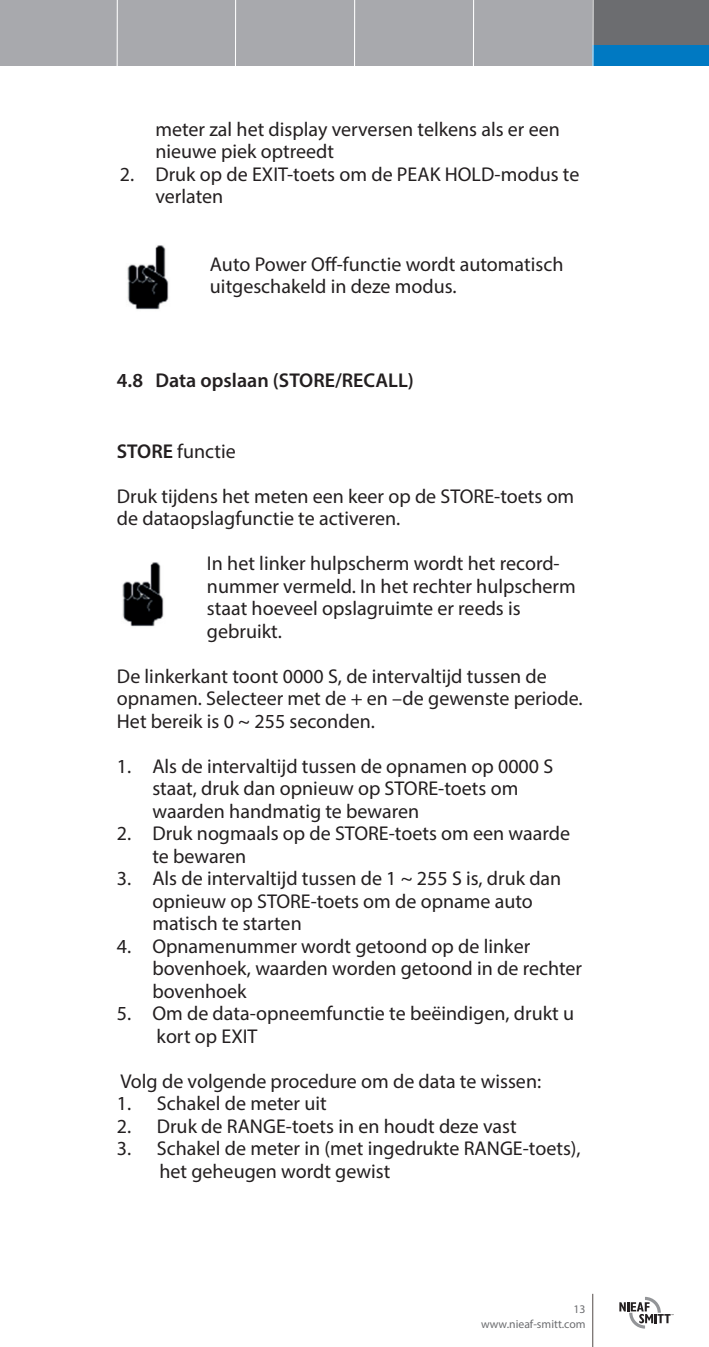
<style>
.page{position:relative;width:709px;height:1347px;background:#fff}
.page>*{position:absolute;margin:0;border:0;box-sizing:border-box;transform-origin:0 0}
.Subtitel{font:20px/22.5px "Myriad Pro";color:#231f20}
.Subtitel-2{font:600 20px "Myriad Pro";color:#231f20}
.t1{font:11.75px/15px "Myriad Pro";color:#6c6d70;text-align:right}
.s1{font-weight:600}
</style>
<div class="page">
<div style="left:0;top:0;width:709px;height:66px;background:#a8a9ad"></div>
<div style="left:592px;top:0;width:117px;height:57px;background:#6c6d70"></div>
<div style="left:592px;top:45px;width:117px;height:21px;background:#0079c2"></div>
<hr style="left:117px;top:0;width:1px;height:68px;background:#fff">
<hr style="left:235px;top:0;width:1px;height:67px;background:#fff">
<hr style="left:354px;top:0;width:1px;height:68px;background:#fff">
<hr style="left:473px;top:0;width:1px;height:67px;background:#fff">
<hr style="left:592px;top:0;width:1px;height:67px;background:#fff">
<hr style="left:592px;top:1293px;width:1px;height:53px;background:#524a47">
<svg style="left:619px;top:1296px;width:54px;height:32px"></svg>
<img style="left:127px;top:245px;width:42px;height:65px">
<img style="left:122px;top:562px;width:42px;height:65px">
<p class="Subtitel" style="left:155px;top:117px;width:406px">meter zal het display verversen telkens als er een nieuwe piek optreedt</p>
<p class="Subtitel" style="left:155px;top:162px;width:425px;text-indent:-35px">2. Druk op de EXIT-toets om de PEAK HOLD-modus te verlaten</p>
<p class="Subtitel" style="left:210px;top:252px;width:355px">Auto Power Off-functie wordt automatisch uitgeschakeld in deze modus.</p>
<p class="Subtitel-2" style="left:117px;top:368px;width:298px">4.8 Data opslaan (STORE/RECALL)</p>
<p class="Subtitel" style="left:117px;top:439px;width:120px"><span class="s1">STORE</span> functie</p>
<p class="Subtitel" style="left:117px;top:484px;width:459px">Druk tijdens het meten een keer op de STORE-toets om de dataopslagfunctie te activeren.</p>
<p class="Subtitel" style="left:207px;top:552px;width:370px">In het linker hulpscherm wordt het record&shy;nummer vermeld. In het rechter hulpscherm staat hoeveel opslagruimte er reeds is gebruikt.</p>
<p class="Subtitel" style="left:117px;top:664px;width:467px">De linkerkant toont 0000 S, de intervaltijd tussen de opnamen. Selecteer met de + en –de gewenste periode.<br>Het bereik is 0 ~ 255 seconden.</p>
<p class="Subtitel" style="left:152px;top:754px;width:402px;text-indent:-35px">1. Als de intervaltijd tussen de opnamen op 0000 S staat, druk dan opnieuw op STORE-toets om waarden handmatig te bewaren</p>
<p class="Subtitel" style="left:152px;top:822px;width:419px;text-indent:-35px">2. Druk nogmaals op de STORE-toets om een waarde te bewaren</p>
<p class="Subtitel" style="left:152px;top:867px;width:410px;text-indent:-35px">3. Als de intervaltijd tussen de 1 ~ 255 S is, druk dan opnieuw op STORE-toets om de opname auto matisch te starten</p>
<p class="Subtitel" style="left:152px;top:934px;width:431px;text-indent:-35px">4. Opnamenummer wordt getoond op de linker bovenhoek, waarden worden getoond in de rechter bovenhoek</p>
<p class="Subtitel" style="left:157px;top:1002px;width:419px;text-indent:-40px">5. Om de data-opneemfunctie te beëindigen, drukt u kort op EXIT</p>
<p class="Subtitel" style="left:120px;top:1069px;width:422px">Volg de volgende procedure om de data te wissen:</p>
<p class="Subtitel" style="left:117px;top:1092px;width:211px">1. Schakel de meter uit</p>
<p class="Subtitel" style="left:117px;top:1114px;width:401px">2. Druk de RANGE-toets in en houdt deze vast</p>
<p class="Subtitel" style="left:159px;top:1137px;width:423px;text-indent:-42px">3. Schakel de meter in (met ingedrukte RANGE-toets), het geheugen wordt gewist</p>
<p class="t1" style="left:481px;top:1301px;width:106px">13 www.nieaf-smitt.com</p>
</div>
